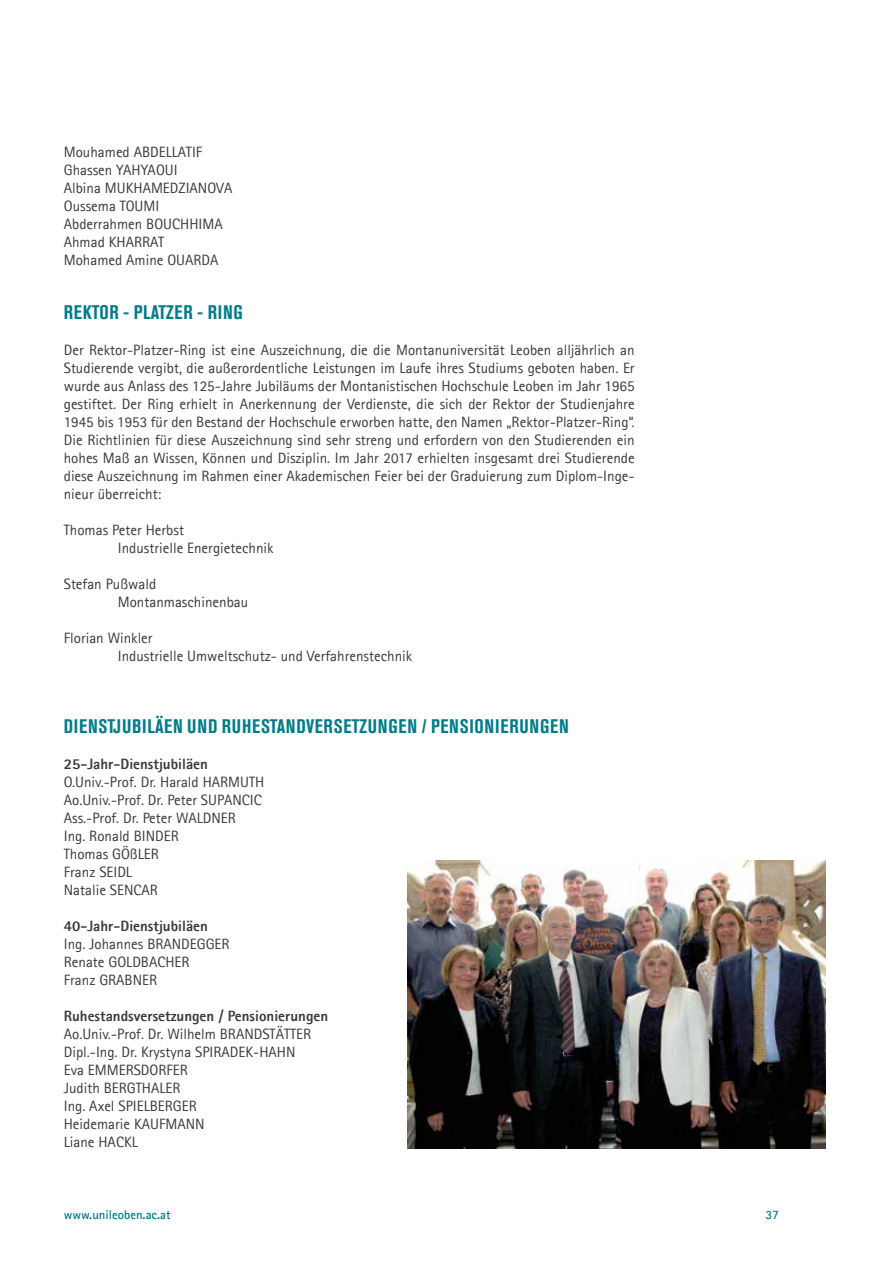
<style>
.page{position:relative;width:893px;height:1263px;background:#fff}
.page>*{position:absolute;margin:0;border:0;box-sizing:border-box;transform-origin:0 0}
.t1{font:700 condensed 19.5px "Akzidenz Grotesk BE";letter-spacing:.035em;color:#007c88}
.t2{font:15px/18px "Agfa Rotis Sans Serif";color:#3a3938}
.t3{font:800 15px "Agfa Rotis Sans Serif";color:#3a3938}
.t4{font:700 12.75px "Agfa Rotis Sans Serif";color:#007c88}
</style>
<div class="page">
<img style="left:407px;top:860px;width:419px;height:288px">
<p class="t2" style="left:64px;top:143px;width:170px">Mouhamed ABDELLATIF<br>Ghassen YAHYAOUI<br>Albina MUKHAMEDZIANOVA<br>Oussema TOUMI<br>Abderrahmen BOUCHHIMA<br>Ahmad KHARRAT<br>Mohamed Amine OUARDA</p>
<h1 class="t1" style="left:64px;top:301px;width:181px">REKTOR - PLATZER - RING</h1>
<p class="t2" style="left:64px;top:341px;width:572px;text-align:justify">Der Rektor-Platzer-Ring ist eine Auszeichnung, die die Montanuniversität Leoben alljährlich an Studierende vergibt, die außerordentliche Leistungen im Laufe ihres Studiums geboten haben. Er wurde aus Anlass des 125-Jahre Jubiläums der Montanistischen Hochschule Leoben im Jahr 1965 gestiftet. Der Ring erhielt in Anerkennung der Verdienste, die sich der Rektor der Studienjahre 1945 bis 1953 für den Bestand der Hochschule erworben hatte, den Namen „Rektor-Platzer-Ring“.<br>Die Richtlinien für diese Auszeichnung sind sehr streng und erfordern von den Studierenden ein hohes Maß an Wissen, Können und Disziplin. Im Jahr 2017 erhielten insgesamt drei Studierende diese Auszeichnung im Rahmen einer Akademischen Feier bei der Graduierung zum Diplom-Inge&shy;nieur überreicht:</p>
<p class="t2" style="left:118px;top:521px;width:157px;text-indent:-54px">Thomas Peter Herbst<br>Industrielle Energietechnik</p>
<p class="t2" style="left:118px;top:575px;width:132px;text-indent:-54px">Stefan Pußwald<br>Montanmaschinenbau</p>
<p class="t2" style="left:118px;top:629px;width:296px;text-indent:-54px">Florian Winkler<br>Industrielle Umweltschutz- und Verfahrenstechnik</p>
<h1 class="t1" style="left:64px;top:715px;width:507px">DIENSTJUBILÄEN UND RUHESTANDVERSETZUNGEN / PENSIONIERUNGEN</h1>
<p class="t3" style="left:64px;top:754px;width:146px">25-Jahr-Dienstjubiläen</p>
<p class="t2" style="left:64px;top:773px;width:202px">O.Univ.-Prof. Dr. Harald HARMUTH<br>Ao.Univ.-Prof. Dr. Peter SUPANCIC<br>Ass.-Prof. Dr. Peter WALDNER<br>Ing. Ronald BINDER<br>Thomas GÖßLER<br>Franz SEIDL<br>Natalie SENCAR</p>
<p class="t3" style="left:64px;top:916px;width:146px">40-Jahr-Dienstjubiläen</p>
<p class="t2" style="left:64px;top:935px;width:167px">Ing. Johannes BRANDEGGER<br>Renate GOLDBACHER<br>Franz GRABNER</p>
<p class="t3" style="left:64px;top:1006px;width:266px">Ruhestandsversetzungen / Pensionierungen</p>
<p class="t2" style="left:64px;top:1025px;width:249px">Ao.Univ.-Prof. Dr. Wilhelm BRANDSTÄTTER<br>Dipl.-Ing. Dr. Krystyna SPIRADEK-HAHN<br>Eva EMMERSDORFER<br>Judith BERGTHALER<br>Ing. Axel SPIELBERGER<br>Heidemarie KAUFMANN<br>Liane HACKL</p>
<p class="t4" style="left:64px;top:1207px;width:108px">www.unileoben.ac.at</p>
<p class="t4" style="left:765px;top:1207px;width:15px">37</p>
</div>
